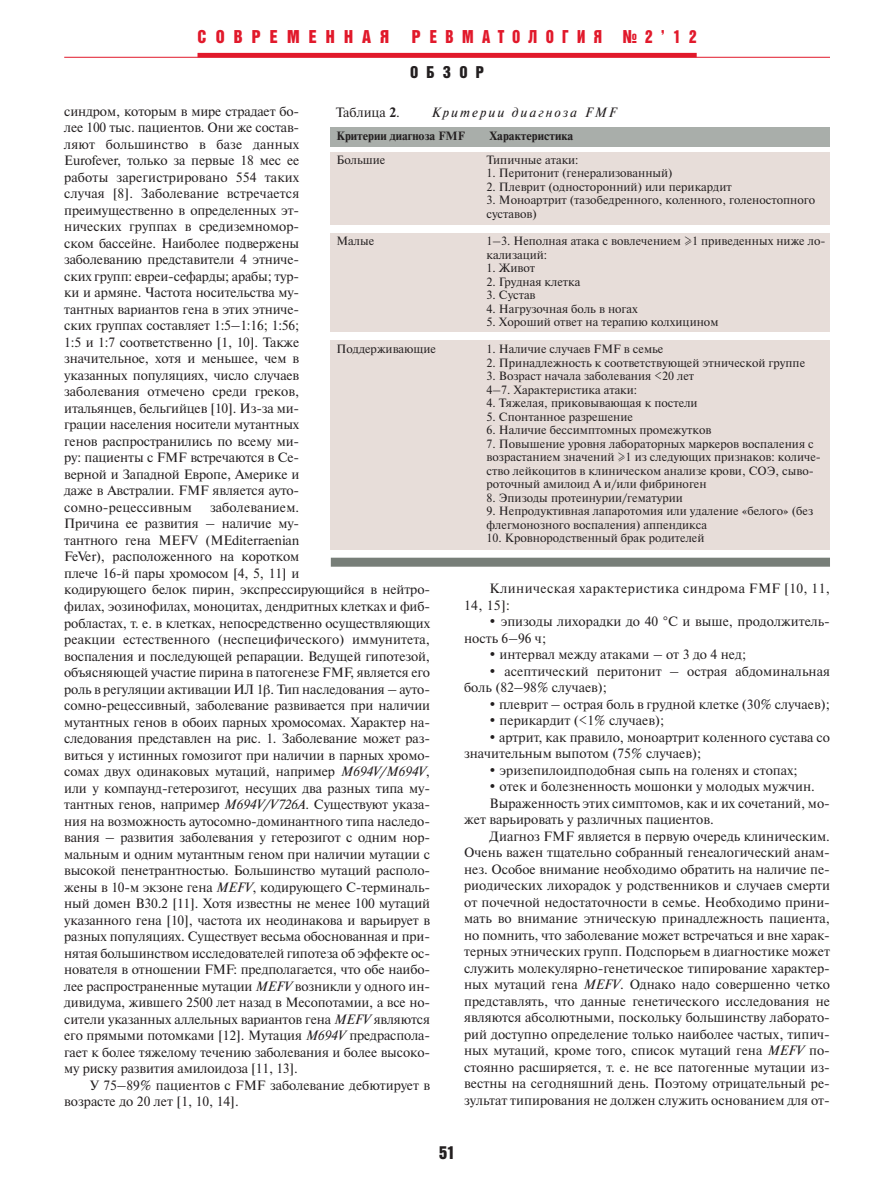
<style>
.page{position:relative;width:893px;height:1190px;background:#fff}
.page>*{position:absolute;margin:0;border:0;box-sizing:border-box;transform-origin:0 0}
.t1{font:18px "Bastion Kontrast";letter-spacing:.505em;color:#e1192b}
.t2{font:18px "Bastion Kontrast";color:#231f20}
.t3{font:16.5px "Bastion Kontrast";letter-spacing:.495em;color:#231f20}
.t4{font:13.5px/16.5px "Newton C";letter-spacing:-.01em;color:#231f20}
.t5{font:13.5px/16.5px "Newton C";letter-spacing:.03em;color:#231f20}
.t6{font:italic 13.5px "Newton C";letter-spacing:.15em;color:#231f20}
.t7{font:12px/13.5px "Newton C";color:#231f20}
.t8{font:700 12px "Newton C";color:#231f20}
.s1{font-weight:700}
.s2{font-style:italic}
</style>
<div class="page">
<hr style="left:64px;top:57px;width:766px;height:1px;background:#e1192b">
<hr style="left:197px;top:53px;width:499px;height:4px;background:#e1192b">
<div style="left:331px;top:127px;width:499px;height:19px;background:#a9aeaa"></div>
<div style="left:331px;top:233px;width:499px;height:99px;background:#e7ddd9"></div>
<div style="left:331px;top:340px;width:499px;height:210px;background:#e7ddd9"></div>
<div style="left:331px;top:152px;width:499px;height:73px;background:#e7ddd9"></div>
<div style="left:331px;top:557px;width:499px;height:9px;background:#777e78"></div>
<h1 class="t1" style="left:197px;top:30px;width:193px">СОВPEМЕННАЯ</h1>
<h1 class="t1" style="left:412px;top:30px;width:286px">РЕВМАТОЛОГИЯ №2’12</h1>
<p class="t3" style="left:410px;top:66px;width:75px">ОБЗОР</p>
<p class="t4" style="left:64px;top:104px;width:236px;text-align:justify">синдром, которым в мире страдает бо&shy;лее 100 тыс. пациентов. Они же состав&shy;ляют большинство в базе данных Eurofever, только за первые 18 мес ее работы зарегистрировано 554 таких случая [8]. Заболевание встречается преимущественно в определенных эт&shy;нических группах в средиземномор&shy;ском бассейне. Наиболее подвержены заболеванию представители 4 этниче&shy;ских групп: евреи-сефарды; арабы; тур&shy;ки и армяне. Частота носительства му&shy;тантных вариантов гена в этих этниче&shy;ских группах составляет 1:5–1:16; 1:56; 1:5 и 1:7 соответственно [1, 10]. Также значительное, хотя и меньшее, чем в указанных популяциях, число случаев заболевания отмечено среди греков, итальянцев, бельгийцев [10]. Из-за ми&shy;грации населения носители мутантных генов распространились по всему ми&shy;ру: пациенты с FMF встречаются в Се&shy;верной и Западной Европе, Америке и даже в Австралии. FMF является ауто&shy;сомно-рецессивным</p>
<p class="t4" style="left:336px;top:106px;width:66px">Таблица <span class="s1">2</span>.</p>
<p class="t6" style="left:431px;top:107px;width:186px">Критерии диагноза FMF</p>
<p class="t8" style="left:336px;top:131px;width:130px">Критерии диагноза FMF</p>
<p class="t8" style="left:489px;top:131px;width:85px">Характеристика</p>
<p class="t7" style="left:336px;top:154px;width:50px">Большие</p>
<p class="t7" style="left:486px;top:154px;width:93px">Типичные атаки:</p>
<p class="t7" style="left:486px;top:168px;width:187px">1. Перитонит (генерализованный)</p>
<p class="t7" style="left:486px;top:181px;width:246px">2. Плеврит (односторонний) или перикардит</p>
<p class="t7" style="left:486px;top:195px;width:330px">3. Моноартрит (тазобедренного, коленного, голеностопного суставов)</p>
<p class="t7" style="left:486px;top:235px;width:340px">1–3. Неполная атака с вовлечением ≥1 приведенных ниже ло&shy;кализаций:</p>
<p class="t7" style="left:486px;top:262px;width:50px">1. Живот</p>
<p class="t7" style="left:486px;top:276px;width:95px">2. Грудная клетка</p>
<p class="t7" style="left:486px;top:289px;width:50px">3. Сустав</p>
<p class="t7" style="left:486px;top:303px;width:153px">4. Нагрузочная боль в ногах</p>
<p class="t7" style="left:486px;top:316px;width:233px">5. Хороший ответ на терапию колхицином</p>
<p class="t7" style="left:486px;top:343px;width:178px">1. Наличие случаев FMF в семье</p>
<p class="t7" style="left:486px;top:357px;width:320px">2. Принадлежность к соответствующей этнической группе</p>
<p class="t7" style="left:486px;top:370px;width:209px">3. Возраст начала заболевания &lt;20 лет<br>4–7. Характеристика атаки:</p>
<p class="t7" style="left:486px;top:397px;width:212px">4. Тяжелая, приковывающая к постели</p>
<p class="t7" style="left:486px;top:411px;width:148px">5. Спонтанное разрешение</p>
<p class="t7" style="left:486px;top:424px;width:226px">6. Наличие бессимптомных промежутков</p>
<p class="t7" style="left:486px;top:438px;width:336px">7. Повышение уровня лабораторных маркеров воспаления с возрастанием значений ≥1 из следующих признаков: количе&shy;ство лейкоцитов в клиническом анализе крови, СОЭ, сыво&shy;роточный амилоид А и/или фибриноген</p>
<p class="t7" style="left:486px;top:492px;width:198px">8. Эпизоды протеинурии/гематурии</p>
<p class="t7" style="left:486px;top:505px;width:328px">9. Непродуктивная лапаротомия или удаление «белого» (без флегмонозного воспаления) аппендикса</p>
<p class="t7" style="left:486px;top:532px;width:219px">10. Кровнородственный брак родителей</p>
<p class="t7" style="left:336px;top:235px;width:39px">Малые</p>
<p class="t7" style="left:336px;top:343px;width:101px">Поддерживающие</p>
<p class="t4" style="left:64px;top:500px;width:367px;text-indent:146px">заболеванием.<br>Причина ее развития – наличие му-<br>тантного гена MEFV (MEditerraenian<br>FeVer), расположенного на коротком<br>плече 16-й пары хромосом [4, 5, 11] и<br>кодирующего белок пирин, экспрессирующийся в нейтро&shy;филах, эозинофилах, моноцитах, дендритных клетках и фиб&shy;робластах, т. е. в клетках, непосредственно осуществляющих реакции естественного (неспецифического) иммунитета, воспаления и последующей репарации. Ведущей гипотезой, объясняющей участие пирина в патогенезе FMF, является его роль в регуляции активации ИЛ 1 . Тип наследования – ауто&shy;сомно-рецессивный, заболевание развивается при наличии мутантных генов в обоих парных хромосомах. Характер на&shy;следования представлен на рис. 1. Заболевание может раз&shy;виться у истинных гомозигот при наличии в парных хромо&shy;сомах двух одинаковых мутаций, например <span class="s2">M694V/M694V</span>, или у компаунд-гетерозигот, несущих два разных типа му&shy;тантных генов, например <span class="s2">M694V/V726A</span>. Существуют указа&shy;ния на возможность аутосомно-доминантного типа наследо&shy;вания – развития заболевания у гетерозигот с одним нор&shy;мальным и одним мутантным геном при наличии мутации с высокой пенетрантностью. Большинство мутаций располо&shy;жены в 10-м экзоне гена <span class="s2">MEFV</span>, кодирующего С-терминаль&shy;ный домен В30.2 [11]. Хотя известны не менее 100 мутаций указанного гена [10], частота их неодинакова и варьирует в разных популяциях. Существует весьма обоснованная и при&shy;нятая большинством исследователей гипотеза об эффекте ос&shy;нователя в отношении FMF: предполагается, что обе наибо&shy;лее распространенные мутации <span class="s2">MEFV</span> возникли у одного ин&shy;дивидума, жившего 2500 лет назад в Месопотамии, а все но&shy;сители указанных аллельных вариантов гена <span class="s2">MEFV</span> являются его прямыми потомками [12]. Мутация <span class="s2">M694V</span> предраспола&shy;гает к более тяжелому течению заболевания и более высоко&shy;му риску развития амилоидоза [11, 13].</p>
<p class="t4" style="left:64px;top:1078px;width:367px;text-indent:26px">У 75–89% пациентов с FMF заболевание дебютирует в возрасте до 20 лет [1, 10, 14].</p>
<p class="t5" style="left:464px;top:581px;width:367px;text-indent:26px">Клиническая характеристика синдрома FMF [10, 11,<br>14, 15]:</p>
<p class="t4" style="left:464px;top:614px;width:367px;text-indent:26px">• эпизоды лихорадки до 40 С и выше, продолжитель&shy;ность 6–96 ч;</p>
<p class="t4" style="left:489px;top:647px;width:258px">• интервал между атаками – от 3 до 4 нед;</p>
<p class="t4" style="left:464px;top:664px;width:367px;text-indent:26px">• асептический перитонит – острая абдоминальная боль (82–98% случаев);</p>
<p class="t4" style="left:489px;top:697px;width:342px">• плеврит – острая боль в грудной клетке (30% случаев);</p>
<p class="t4" style="left:489px;top:713px;width:176px">• перикардит (&lt;1% случаев);</p>
<p class="t4" style="left:464px;top:730px;width:367px;text-indent:26px">• артрит, как правило, моноартрит коленного сустава со значительным выпотом (75% случаев);</p>
<p class="t4" style="left:489px;top:763px;width:309px">• эризепилоидподобная сыпь на голенях и стопах;</p>
<p class="t4" style="left:489px;top:779px;width:327px">• отек и болезненность мошонки у молодых мужчин.</p>
<p class="t4" style="left:489px;top:796px;width:342px">Выраженность этих симптомов, как и их сочетаний, мо-</p>
<p class="t4" style="left:464px;top:812px;width:251px">жет варьировать у различных пациентов.</p>
<p class="t4" style="left:489px;top:829px;width:342px">Диагноз FMF является в первую очередь клиническим.</p>
<p class="t4" style="left:464px;top:845px;width:367px">Очень важен тщательно собранный генеалогический анам-</p>
<p class="t4" style="left:464px;top:862px;width:367px">нез. Особое внимание необходимо обратить на наличие пе-</p>
<p class="t4" style="left:464px;top:878px;width:367px">риодических лихорадок у родственников и случаев смерти</p>
<p class="t4" style="left:464px;top:895px;width:367px">от почечной недостаточности в семье. Необходимо прини-</p>
<p class="t4" style="left:464px;top:911px;width:367px">мать во внимание этническую принадлежность пациента,</p>
<p class="t4" style="left:464px;top:928px;width:367px">но помнить, что заболевание может встречаться и вне харак-</p>
<p class="t4" style="left:464px;top:944px;width:367px">терных этнических групп. Подспорьем в диагностике может</p>
<p class="t4" style="left:464px;top:961px;width:367px">служить молекулярно-генетическое типирование характер-</p>
<p class="t4" style="left:464px;top:977px;width:367px">ных мутаций гена <span class="s2">MEFV</span>. Однако надо совершенно четко</p>
<p class="t4" style="left:464px;top:994px;width:367px">представлять, что данные генетического исследования не</p>
<p class="t4" style="left:464px;top:1010px;width:367px">являются абсолютными, поскольку большинству лаборато-</p>
<p class="t4" style="left:464px;top:1027px;width:367px">рий доступно определение только наиболее частых, типич-</p>
<p class="t4" style="left:464px;top:1043px;width:367px">ных мутаций, кроме того, список мутаций гена <span class="s2">MEFV</span> по-</p>
<p class="t4" style="left:464px;top:1060px;width:367px">стоянно расширяется, т. е. не все патогенные мутации из-</p>
<p class="t4" style="left:464px;top:1076px;width:367px">вестны на сегодняшний день. Поэтому отрицательный ре-</p>
<p class="t4" style="left:464px;top:1093px;width:367px">зультат типирования не должен служить основанием для от-</p>
<h1 class="t2" style="left:439px;top:1145px;width:18px">51</h1>
</div>
